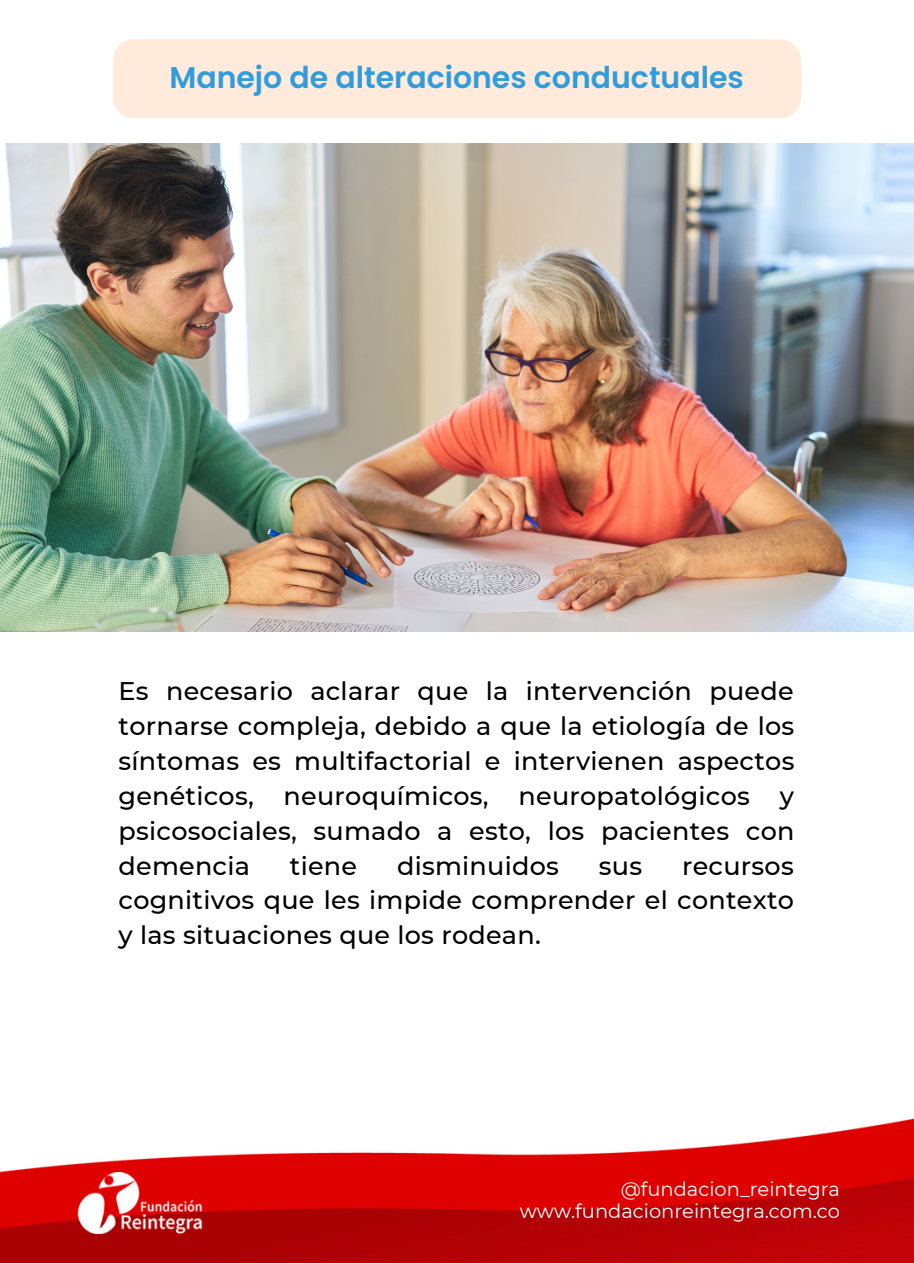
<style>
.page{position:relative;width:914px;height:1264px;background:#fff}
.page>*{position:absolute;margin:0;border:0;box-sizing:border-box;transform-origin:0 0}
.t1{font:600 30px "Poppins";color:#2f9cdb}
.t2{font:500 25.5px/34.8px "Montserrat";letter-spacing:.01em;color:#000;text-align:justify}
.t3{font:19.5px "Montserrat";color:#fff}
</style>
<div class="page">
<img style="left:0;top:631px;width:914px;height:631px">
<div style="left:113px;top:39px;width:688px;height:79px;background:#ffeadc"></div>
<img style="left:0;top:143px;width:914px;height:488px">
<img style="left:73px;top:1172px;width:132px;height:61px">
<p class="t1" style="left:169px;top:57px;width:576px">Manejo de alteraciones conductuales</p>
<p class="t2" style="left:119px;top:673px;width:677px">Es necesario aclarar que la intervención puede tornarse compleja, debido a que la etiología de los síntomas es multifactorial e intervienen aspectos genéticos, neuroquímicos, neuropatológicos y psicosociales, sumado a esto, los pacientes con demencia</p>
<p class="t2" style="left:290px;top:848px;width:69px">tiene</p>
<p class="t2" style="left:397px;top:848px;width:163px">disminuidos</p>
<p class="t2" style="left:599px;top:848px;width:45px">sus</p>
<p class="t2" style="left:119px;top:848px;width:677px;text-indent:563px">recursos cognitivos que les impide comprender el contexto y las situaciones que los rodean.</p>
<p class="t3" style="left:621px;top:1176px;width:221px">@fundacion_reintegra</p>
<p class="t3" style="left:520px;top:1199px;width:322px">www.fundacionreintegra.com.co</p>
</div>
